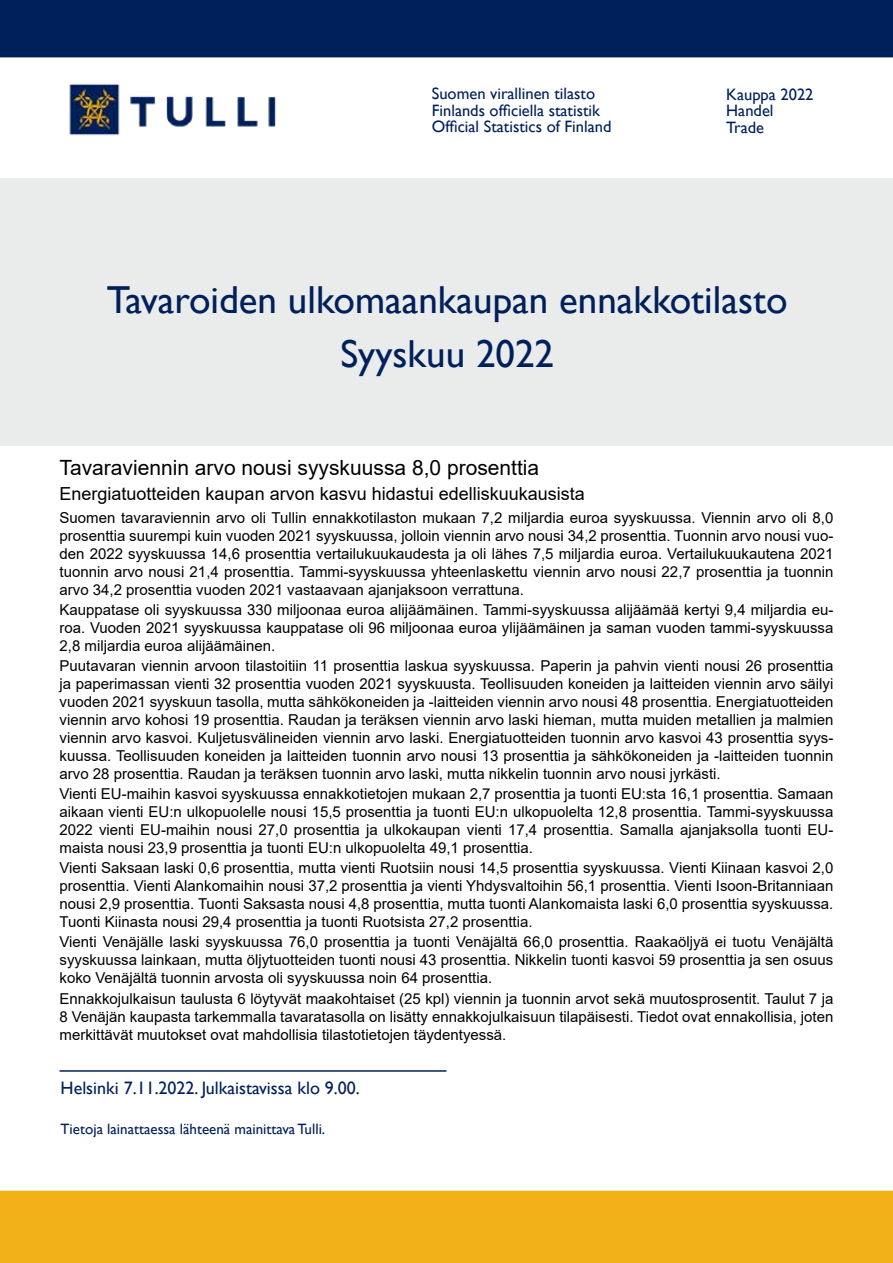
<style>
.page{position:relative;width:893px;height:1263px;background:#fff}
.page>*{position:absolute;margin:0;border:0;box-sizing:border-box;transform-origin:0 0}
.t1{font:39px/54px "Gill Sans";color:#00205b;text-align:center}
.t2{font:21px "Arial";color:#000}
.t3{font:18px "Arial";color:#000}
.t4{font:18px "Gill Sans";color:#00205b}
.t5{font:16.5px/16.5px "Gill Sans";color:#00205b}
.t6{font:15px/18px "Arial";color:#000;text-align:justify}
.t7{font:15px "Gill Sans";color:#00205b}
</style>
<div class="page">
<div style="left:0;top:178px;width:893px;height:268px;background:#eaebeb"></div>
<div style="left:0;top:0;width:893px;height:57px;background:#00205b"></div>
<div style="left:0;top:1191px;width:893px;height:72px;background:#f3b119"></div>
<hr style="left:60px;top:1070px;width:386px;height:2px;background:#00205b">
<img style="left:69px;top:83px;width:207px;height:53px">
<p class="t5" style="left:432px;top:86px;width:181px">Suomen virallinen tilasto<br>Finlands officiella statistik<br>Official Statistics of Finland</p>
<p class="t5" style="left:726px;top:86px;width:89px">Kauppa 2022<br>Handel<br>Trade</p>
<h1 class="t1" style="left:107px;top:274px;width:682px">Tavaroiden ulkomaankaupan ennakkotilasto<br>Syyskuu 2022</h1>
<h2 class="t2" style="left:60px;top:453px;width:481px">Tavaraviennin arvo nousi syyskuussa 8,0 prosenttia</h2>
<p class="t3" style="left:60px;top:482px;width:527px">Energiatuotteiden kaupan arvon kasvu hidastui edelliskuukausista</p>
<p class="t6" style="left:60px;top:508px;width:775px">Suomen tavaraviennin arvo oli Tullin ennakkotilaston mukaan 7,2 miljardia euroa syyskuussa. Viennin arvo oli 8,0 prosenttia suurempi kuin vuoden 2021 syyskuussa, jolloin viennin arvo nousi 34,2 prosenttia. Tuonnin arvo nousi vuo&shy;den 2022 syyskuussa 14,6 prosenttia vertailukuukaudesta ja oli lähes 7,5 miljardia euroa. Vertailukuukautena 2021 tuonnin arvo nousi 21,4 prosenttia. Tammi-syyskuussa yhteenlaskettu viennin arvo nousi 22,7 prosenttia ja tuonnin arvo 34,2 prosenttia vuoden 2021 vastaavaan ajanjaksoon verrattuna.</p>
<p class="t6" style="left:60px;top:600px;width:775px">Kauppatase oli syyskuussa 330 miljoonaa euroa alijäämäinen. Tammi-syyskuussa alijäämää kertyi 9,4 miljardia eu&shy;roa. Vuoden 2021 syyskuussa kauppatase oli 96 miljoonaa euroa ylijäämäinen ja saman vuoden tammi-syyskuussa 2,8 miljardia euroa alijäämäinen.</p>
<p class="t6" style="left:60px;top:657px;width:775px">Puutavaran viennin arvoon tilastoitiin 11 prosenttia laskua syyskuussa. Paperin ja pahvin vienti nousi 26 prosenttia ja paperimassan vienti 32 prosenttia vuoden 2021 syyskuusta. Teollisuuden koneiden ja laitteiden viennin arvo säilyi vuoden 2021 syyskuun tasolla, mutta sähkökoneiden ja -laitteiden viennin arvo nousi 48 prosenttia. Energiatuotteiden viennin arvo kohosi 19 prosenttia. Raudan ja teräksen viennin arvo laski hieman, mutta muiden metallien ja malmien viennin arvo kasvoi. Kuljetusvälineiden viennin arvo laski. Energiatuotteiden tuonnin arvo kasvoi 43 prosenttia syys&shy;kuussa. Teollisuuden koneiden ja laitteiden tuonnin arvo nousi 13 prosenttia ja sähkökoneiden ja -laitteiden tuonnin arvo 28 prosenttia. Raudan ja teräksen tuonnin arvo laski, mutta nikkelin tuonnin arvo nousi jyrkästi.</p>
<p class="t6" style="left:60px;top:785px;width:775px">Vienti EU-maihin kasvoi syyskuussa ennakkotietojen mukaan 2,7 prosenttia ja tuonti EU:sta 16,1 prosenttia. Samaan aikaan vienti EU:n ulkopuolelle nousi 15,5 prosenttia ja tuonti EU:n ulkopuolelta 12,8 prosenttia. Tammi-syyskuussa 2022 vienti EU-maihin nousi 27,0 prosenttia ja ulkokaupan vienti 17,4 prosenttia. Samalla ajanjaksolla tuonti EU&shy;maista nousi 23,9 prosenttia ja tuonti EU:n ulkopuolelta 49,1 prosenttia.</p>
<p class="t6" style="left:60px;top:859px;width:775px">Vienti Saksaan laski 0,6 prosenttia, mutta vienti Ruotsiin nousi 14,5 prosenttia syyskuussa. Vienti Kiinaan kasvoi 2,0 prosenttia. Vienti Alankomaihin nousi 37,2 prosenttia ja vienti Yhdysvaltoihin 56,1 prosenttia. Vienti Isoon-Britanniaan nousi 2,9 prosenttia. Tuonti Saksasta nousi 4,8 prosenttia, mutta tuonti Alankomaista laski 6,0 prosenttia syyskuussa.<br>Tuonti Kiinasta nousi 29,4 prosenttia ja tuonti Ruotsista 27,2 prosenttia.</p>
<p class="t6" style="left:60px;top:933px;width:775px">Vienti Venäjälle laski syyskuussa 76,0 prosenttia ja tuonti Venäjältä 66,0 prosenttia. Raakaöljyä ei tuotu Venäjältä syyskuussa lainkaan, mutta öljytuotteiden tuonti nousi 43 prosenttia. Nikkelin tuonti kasvoi 59 prosenttia ja sen osuus koko Venäjältä tuonnin arvosta oli syyskuussa noin 64 prosenttia.</p>
<p class="t6" style="left:60px;top:989px;width:775px">Ennakkojulkaisun taulusta 6 löytyvät maakohtaiset (25 kpl) viennin ja tuonnin arvot sekä muutosprosentit. Taulut 7 ja 8 Venäjän kaupasta tarkemmalla tavaratasolla on lisätty ennakkojulkaisuun tilapäisesti. Tiedot ovat ennakollisia, joten merkittävät muutokset ovat mahdollisia tilastotietojen täydentyessä.</p>
<p class="t4" style="left:61px;top:1078px;width:301px">Helsinki 7.11.2022. Julkaistavissa klo 9.00.</p>
<p class="t7" style="left:61px;top:1120px;width:266px">Tietoja lainattaessa lähteenä mainittava Tulli.</p>
</div>
